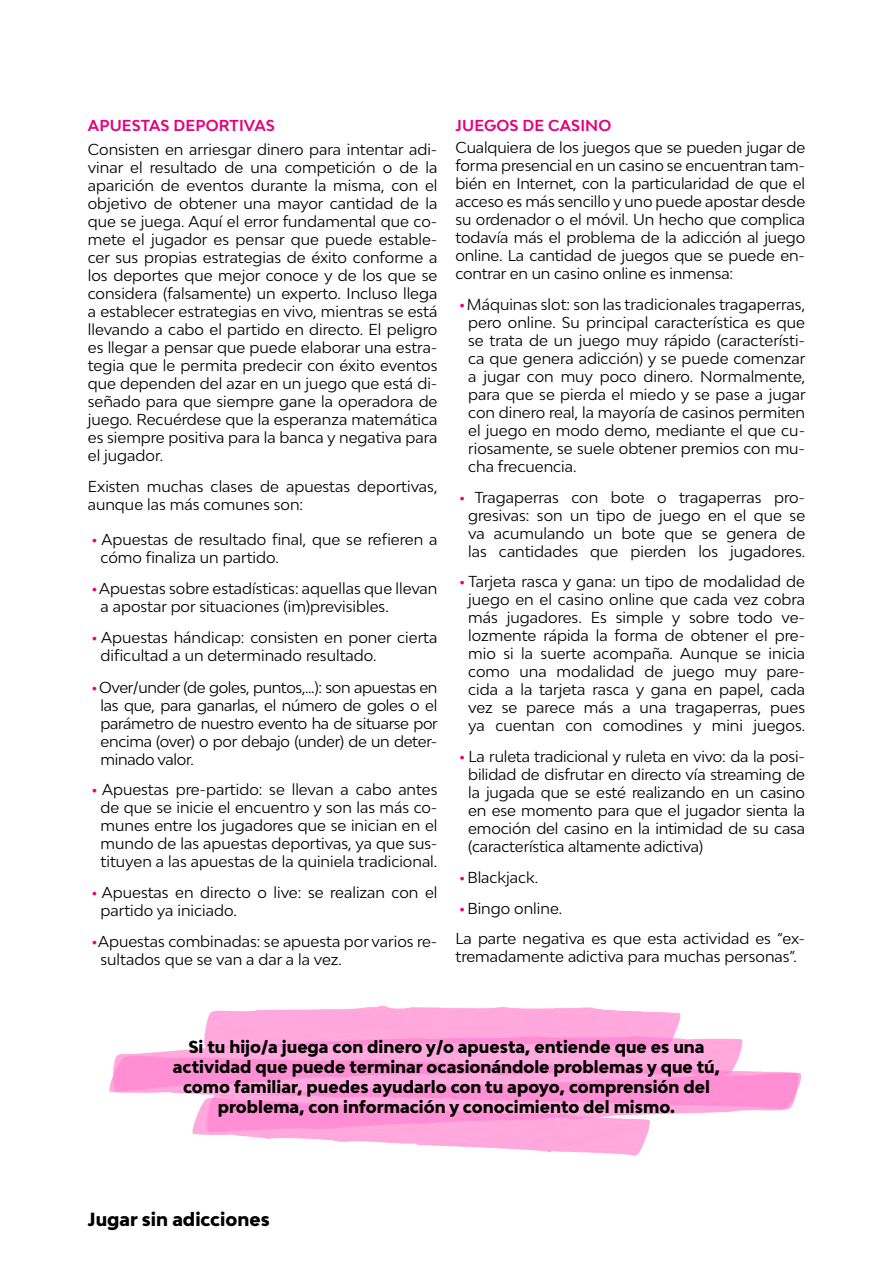
<style>
.page{position:relative;width:893px;height:1263px;background:#fff}
.page>*{position:absolute;margin:0;border:0;box-sizing:border-box;transform-origin:0 0}
.t1{font:800 18px "Bw Modelica";color:#000}
.t2{font:800 16.5px/19.8px "Bw Modelica";color:#000;text-align:center}
.t3{font:15px/18px "Bw Modelica";color:#000}
.t4{font:700 15px "Bw Modelica";letter-spacing:.01em;color:#e6007d}
.s1{font-weight:900;color:#e6007d}
</style>
<div class="page">
<img style="left:110px;top:1007px;width:691px;height:149px">
<p class="t4" style="left:88px;top:115px;width:189px">APUESTAS DEPORTIVAS</p>
<p class="t3" style="left:88px;top:140px;width:351px;text-align:justify">Consisten en arriesgar dinero para intentar adi&shy;vinar el resultado de una competición o de la aparición de eventos durante la misma, con el objetivo de obtener una mayor cantidad de la que se juega. Aquí el error fundamental que co&shy;mete el jugador es pensar que puede estable&shy;cer sus propias estrategias de éxito conforme a los deportes que mejor conoce y de los que se considera (falsamente) un experto. Incluso llega a establecer estrategias en vivo, mientras se está llevando a cabo el partido en directo. El peligro es llegar a pensar que puede elaborar una estra&shy;tegia que le permita predecir con éxito eventos que dependen del azar en un juego que está di&shy;señado para que siempre gane la operadora de juego. Recuérdese que la esperanza matemática es siempre positiva para la banca y negativa para el jugador.</p>
<p class="t3" style="left:88px;top:477px;width:351px">Existen muchas clases de apuestas deportivas, aunque las más comunes son:</p>
<p class="t3" style="left:101px;top:530px;width:338px;text-indent:-8px"><span class="s1">·</span> Apuestas de resultado final, que se refieren a cómo finaliza un partido.</p>
<p class="t3" style="left:101px;top:579px;width:338px;text-indent:-9px"><span class="s1">·</span> Apuestas sobre estadísticas: aquellas que llevan a apostar por situaciones (im)previsibles.</p>
<p class="t3" style="left:101px;top:628px;width:338px;text-indent:-9px"><span class="s1">·</span> Apuestas hándicap: consisten en poner cierta dificultad a un determinado resultado.</p>
<p class="t3" style="left:101px;top:678px;width:339px;text-align:justify;text-indent:-9px"><span class="s1">·</span> Over/under (de goles, puntos,…): son apuestas en las que, para ganarlas, el número de goles o el parámetro de nuestro evento ha de situarse por encima (over) o por debajo (under) de un deter&shy;minado valor.</p>
<p class="t3" style="left:92px;top:780px;width:347px;text-align:center"><span class="s1">·</span> Apuestas pre-partido: se llevan a cabo antes de que se inicie el encuentro y son las más co&shy;munes entre los jugadores que se inician en el mundo de las apuestas deportivas, ya que sus&shy;tituyen a las apuestas de la quiniela tradicional.</p>
<p class="t3" style="left:101px;top:883px;width:338px;text-indent:-9px"><span class="s1">·</span> Apuestas en directo o live: se realizan con el partido ya iniciado.</p>
<p class="t3" style="left:101px;top:932px;width:338px;text-indent:-9px"><span class="s1">·</span>Apuestas combinadas: se apuesta por varios re&shy;sultados que se van a dar a la vez.</p>
<p class="t4" style="left:456px;top:115px;width:157px">JUEGOS DE CASINO</p>
<p class="t3" style="left:455px;top:138px;width:351px;text-align:justify">Cualquiera de los juegos que se pueden jugar de forma presencial en un casino se encuentran tam&shy;bién en Internet, con la particularidad de que el acceso es más sencillo y uno puede apostar desde su ordenador o el móvil. Un hecho que complica todavía más el problema de la adicción al juego online. La cantidad de juegos que se puede en&shy;contrar en un casino online es inmensa:</p>
<p class="t3" style="left:468px;top:295px;width:339px;text-align:justify;text-indent:-9px"><span class="s1">·</span> Máquinas slot: son las tradicionales tragaperras, pero online. Su principal característica es que se trata de un juego muy rápido (característi&shy;ca que genera adicción) y se puede comenzar a jugar con muy poco dinero. Normalmente, para que se pierda el miedo y se pase a jugar con dinero real, la mayoría de casinos permiten el juego en modo demo, mediante el que cu&shy;riosamente, se suele obtener premios con mu&shy;cha frecuencia.</p>
<p class="t3" style="left:460px;top:488px;width:347px;text-align:center"><span class="s1">·</span> Tragaperras con bote o tragaperras pro&shy;gresivas: son un tipo de juego en el que se va acumulando un bote que se genera de las cantidades que pierden los jugadores.</p>
<p class="t3" style="left:460px;top:572px;width:347px;text-align:center"><span class="s1">·</span> Tarjeta rasca y gana: un tipo de modalidad de juego en el casino online que cada vez cobra más jugadores. Es simple y sobre todo ve&shy;lozmente rápida la forma de obtener el pre&shy;mio si la suerte acompaña. Aunque se inicia como una modalidad de juego muy pare&shy;cida a la tarjeta rasca y gana en papel, cada vez se parece más a una tragaperras, pues ya cuentan con comodines y mini juegos.</p>
<p class="t3" style="left:468px;top:747px;width:338px;text-align:justify;text-indent:-9px"><span class="s1">·</span> La ruleta tradicional y ruleta en vivo: da la posi&shy;bilidad de disfrutar en directo vía streaming de la jugada que se esté realizando en un casino en ese momento para que el jugador sienta la emoción del casino en la intimidad de su casa (característica altamente adictiva)</p>
<p class="t3" style="left:455px;top:861px;width:351px;line-height:30.8px"><span class="s1">·</span> Blackjack.<br><span class="s1">·</span> Bingo online.<br>La parte negativa es que esta actividad es “ex-</p>
<p class="t3" style="left:455px;top:947px;width:343px">tremadamente adictiva para muchas personas”.</p>
<p class="t2" style="left:173px;top:1037px;width:549px">Si tu hijo/a juega con dinero y/o apuesta, entiende que es una actividad que puede terminar ocasionándole problemas y que tú, como familiar, puedes ayudarlo con tu apoyo, comprensión del problema, con información y conocimiento del mismo.</p>
<p class="t1" style="left:88px;top:1207px;width:183px">Jugar sin adicciones</p>
</div>
